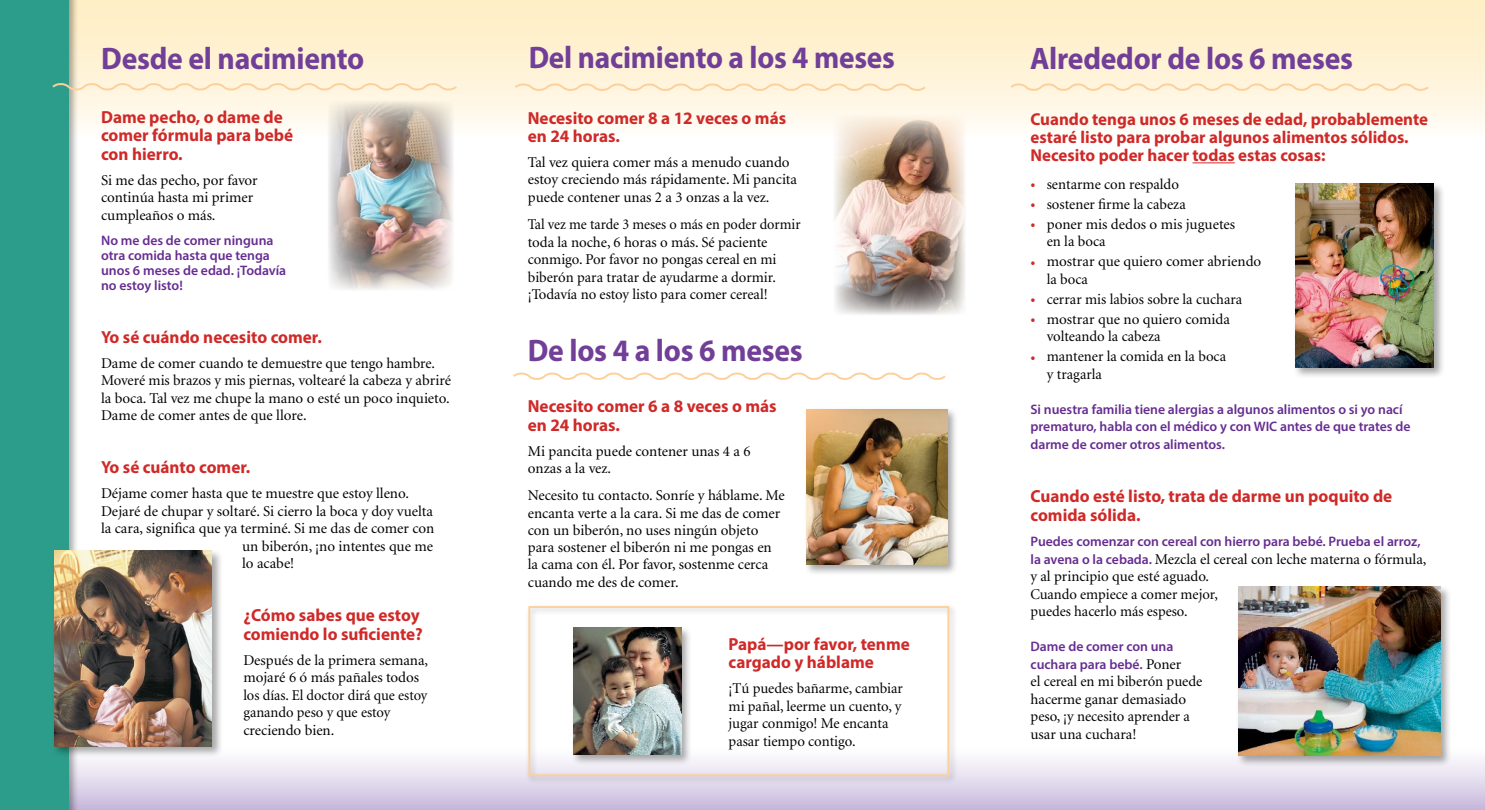
<style>
.page{position:relative;width:1485px;height:810px;background:#fff}
.page>*{position:absolute;margin:0;border:0;box-sizing:border-box;transform-origin:0 0}
.Main_Heading{font:700 31.25px "Myriad Pro";letter-spacing:-.01em;color:#713f98;scale:.95 1}
.Main_Heading-2{font:700 31.25px "Myriad Pro";letter-spacing:-.01em;color:#713f98;scale:.94 1}
.Subhead{font:700 17.5px/18.1px "Myriad Pro";color:#cf2a28}
.Subhead-2{font:700 17.25px/18.1px "Myriad Pro";color:#cf2a28}
.Body_text{font:15px/17.5px "Minion";color:#000}
.Bullet_text{font:15px/17.5px "Minion";color:#000}
.Body_text-2{font:15px/17.5px "Minion";color:#000;scale:.95 1}
.Body_text-3{font:600 13.75px/15px "Myriad Pro";color:#662d91}
.s1{font-size:17.5px;color:#cf2a28}
.s2{font-family:"Myriad Pro";font-weight:600;font-size:13.75px;color:#662d91}
.s3{font-family:"Minion";font-weight:400;font-size:15px;color:#000}
</style>
<div class="page">
<div style="left:1px;top:746px;width:1484px;height:64px;background:linear-gradient(to bottom,#fff,#c8badc)"></div>
<div style="left:525px;top:603px;width:433px;height:182px;background:#000;opacity:.25"></div>
<div style="left:528px;top:606px;width:421px;height:170px;border:2px solid #fed099"></div>
<div style="left:0;top:0;width:1485px;height:137px;background:linear-gradient(to bottom,#ffedc0,#fffbf4)"></div>
<div style="left:0;top:0;width:79px;height:810px;background:#000;opacity:.35"></div>
<div style="left:0;top:0;width:68px;height:810px;background:#2b9d8a"></div>
<hr style="left:1193px;top:162px;width:42px;height:1px;background:#cf2a28">
<svg style="left:52px;top:80px;width:407px;height:13px;background:#f6ebce"></svg>
<img style="left:328px;top:101px;width:126px;height:189px">
<svg style="left:513px;top:81px;width:415px;height:13px;background:#feefd3"></svg>
<svg style="left:513px;top:372px;width:433px;height:8px"></svg>
<div style="left:52px;top:548px;width:171px;height:210px;background:#000;opacity:.35"></div>
<img style="left:54px;top:551px;width:158px;height:195px">
<img style="left:834px;top:115px;width:132px;height:200px">
<div style="left:804px;top:407px;width:155px;height:168px;background:#000;opacity:.35"></div>
<img style="left:806px;top:409px;width:142px;height:155px">
<svg style="left:1008px;top:81px;width:423px;height:13px;background:#feefd3"></svg>
<div style="left:571px;top:625px;width:122px;height:141px;background:#000;opacity:.35"></div>
<img style="left:573px;top:628px;width:108px;height:127px">
<div style="left:1293px;top:181px;width:152px;height:198px;background:#000;opacity:.35"></div>
<img style="left:1296px;top:184px;width:138px;height:184px">
<div style="left:1236px;top:584px;width:216px;height:183px;background:#000;opacity:.35"></div>
<img style="left:1238px;top:587px;width:202px;height:169px">
<p class="Main_Heading" style="left:101px;top:38px;width:279px">Desde el nacimiento</p>
<p class="Main_Heading-2" style="left:529px;top:38px;width:391px">Del nacimiento a los 4 meses</p>
<p class="Main_Heading" style="left:1030px;top:38px;width:341px">Alrededor de los 6 meses</p>
<p class="Subhead" style="left:101px;top:108px;width:194px">Dame pecho, o dame de comer fórmula para bebé con hierro.</p>
<p class="Body_text" style="left:101px;top:172px;width:158px">Si me das pecho, por favor continúa hasta mi primer cumpleaños o más.</p>
<p class="Body_text-3" style="left:101px;top:232px;width:187px">No me des de comer ninguna otra comida hasta que tenga unos 6 meses de edad. ¡Todavía no estoy listo!</p>
<p class="Subhead" style="left:101px;top:327px;width:222px">Yo sé cuándo necesito comer.</p>
<p class="Body_text" style="left:101px;top:355px;width:352px">Dame de comer cuando te demuestre que tengo hambre.<br>Moveré mis brazos y mis piernas, voltearé la cabeza y abriré la boca. Tal vez me chupe la mano o esté un poco inquieto.<br>Dame de comer antes de que llore.</p>
<p class="Subhead" style="left:101px;top:458px;width:151px">Yo sé cuánto comer.</p>
<p class="Body_text" style="left:101px;top:485px;width:309px">Déjame comer hasta que te muestre que estoy lleno.</p>
<p class="Body_text" style="left:101px;top:503px;width:333px">Dejaré de chupar y soltaré. Si cierro la boca y doy vuelta</p>
<p class="Body_text" style="left:101px;top:520px;width:335px">la cara, significa que ya terminé. Si me das de comer con</p>
<p class="Body_text" style="left:242px;top:538px;width:192px">un biberón, ¡no intentes que me</p>
<p class="Body_text" style="left:242px;top:555px;width:54px">lo acabe!</p>
<p class="Subhead" style="left:243px;top:606px;width:181px">¿Cómo sabes que estoy comiendo lo suficiente?</p>
<p class="Body_text" style="left:243px;top:652px;width:186px">Después de la primera semana, mojaré 6 ó más pañales todos los días. El doctor dirá que estoy ganando peso y que estoy creciendo bien.</p>
<p class="Subhead" style="left:528px;top:108px;width:260px">Necesito comer 8 a 12 veces o más en 24 horas.</p>
<p class="Body_text" style="left:528px;top:154px;width:271px">Tal vez quiera comer más a menudo cuando estoy creciendo más rápidamente. Mi pancita puede contener unas 2 a 3 onzas a la vez.</p>
<p class="Body_text-2" style="left:528px;top:216px;width:289px">Tal vez me tarde 3 meses o más en poder dormir toda la noche, 6 horas o más. Sé paciente conmigo. Por favor no pongas cereal en mi biberón para tratar de ayudarme a dormir. ¡Todavía no estoy listo para comer cereal!</p>
<p class="Main_Heading" style="left:528px;top:330px;width:291px">De los 4 a los 6 meses</p>
<p class="Subhead" style="left:528px;top:397px;width:250px">Necesito comer 6 a 8 veces o más en 24 horas.</p>
<p class="Body_text" style="left:528px;top:443px;width:224px">Mi pancita puede contener unas 4 a 6 onzas a la vez.</p>
<p class="Body_text" style="left:528px;top:487px;width:258px">Necesito tu contacto. Sonríe y háblame. Me encanta verte a la cara. Si me das de comer con un biberón, no uses ningún objeto para sostener el biberón ni me pongas en la cama con él. Por favor, sostenme cerca cuando me des de comer.</p>
<p class="Subhead" style="left:729px;top:634px;width:183px">Papá—por favor, tenme cargado y háblame</p>
<p class="Body_text" style="left:729px;top:680px;width:176px">¡Tú puedes bañarme, cambiar mi pañal, leerme un cuento, y jugar conmigo! Me encanta pasar tiempo contigo.</p>
<p class="Subhead-2" style="left:1031px;top:109px;width:399px">Cuando tenga unos 6 meses de edad, probablemente estaré listo para probar algunos alimentos sólidos.<br>Necesito poder hacer todas estas cosas:</p>
<p class="Bullet_text" style="left:1031px;top:176px;width:150px"><span class="s1">•</span> sentarme con respaldo</p>
<p class="Bullet_text" style="left:1031px;top:196px;width:157px"><span class="s1">•</span> sostener firme la cabeza</p>
<p class="Bullet_text" style="left:1047px;top:216px;width:190px;text-indent:-16px"><span class="s1">•</span> poner mis dedos o mis juguetes en la boca</p>
<p class="Bullet_text" style="left:1047px;top:253px;width:216px;text-indent:-16px"><span class="s1">•</span> mostrar que quiero comer abriendo la boca</p>
<p class="Bullet_text" style="left:1031px;top:291px;width:213px"><span class="s1">•</span> cerrar mis labios sobre la cuchara</p>
<p class="Bullet_text" style="left:1047px;top:311px;width:185px;text-indent:-16px"><span class="s1">•</span> mostrar que no quiero comida volteando la cabeza</p>
<p class="Bullet_text" style="left:1047px;top:348px;width:181px;text-indent:-16px"><span class="s1">•</span> mantener la comida en la boca y tragarla</p>
<p class="Body_text-3" style="left:1031px;top:400px;width:381px;line-height:17.5px">Si nuestra familia tiene alergias a algunos alimentos o si yo nací prematuro, habla con el médico y con WIC antes de que trates de darme de comer otros alimentos.</p>
<p class="Subhead" style="left:1031px;top:487px;width:363px;line-height:18.8px">Cuando esté listo, trata de darme un poquito de comida sólida.</p>
<p class="Body_text-3" style="left:1031px;top:534px;width:392px">Puedes comenzar con cereal con hierro para bebé. Prueba el arroz,</p>
<p class="Body_text" style="left:1031px;top:551px;width:397px"><span class="s2">la avena o la cebada.</span> Mezcla el cereal con leche materna o fórmula, y al principio que esté aguado.<br>Cuando empiece a comer mejor,<br>puedes hacerlo más espeso.</p>
<p class="Body_text-3" style="left:1031px;top:637px;width:152px;line-height:17.5px">Dame de comer con una cuchara para bebé. <span class="s3">Poner</span></p>
<p class="Body_text" style="left:1031px;top:673px;width:173px">el cereal en mi biberón puede hacerme ganar demasiado peso, ¡y necesito aprender a usar una cuchara!</p>
</div>
